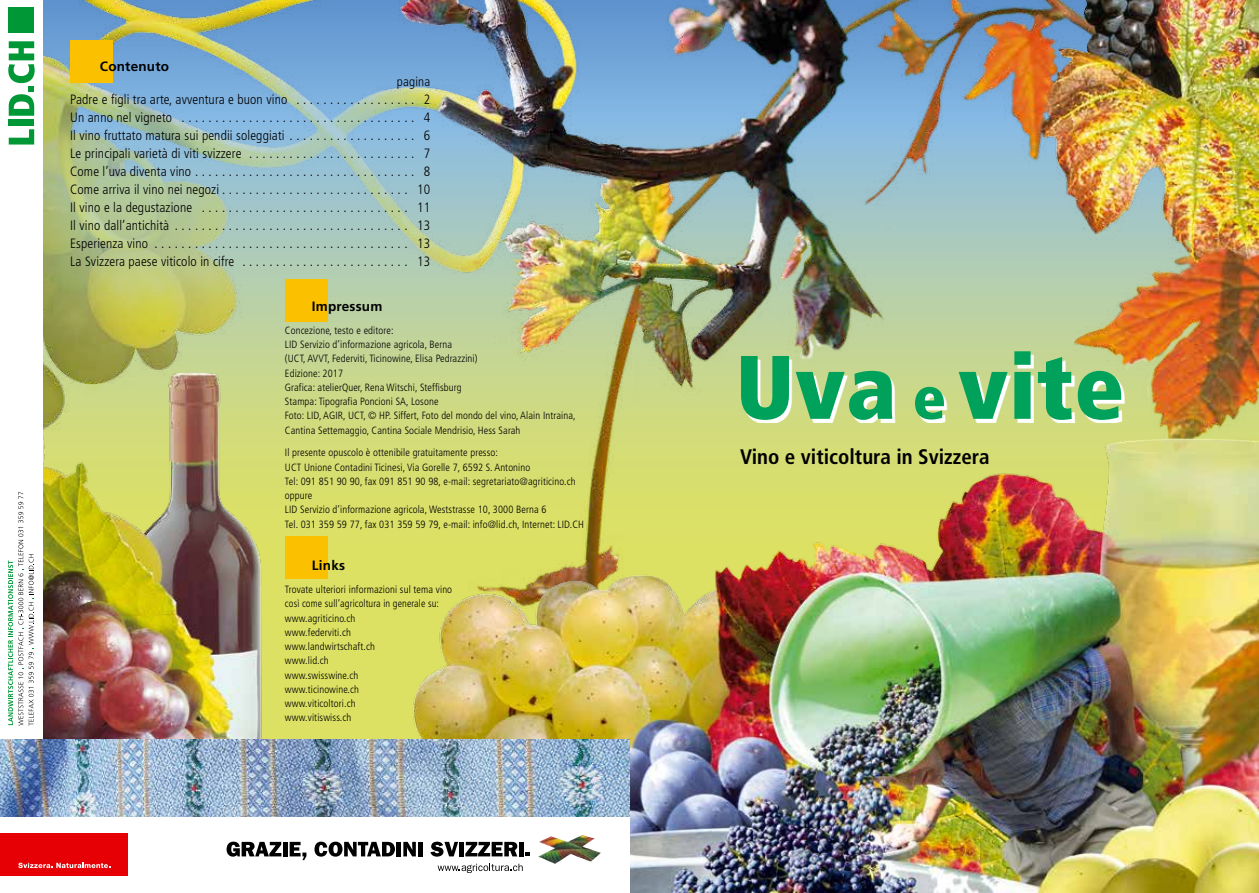
<style>
.page{position:relative;width:1259px;height:893px;background:#fff}
.page>*{position:absolute;margin:0;border:0;box-sizing:border-box;transform-origin:0 0}
.t1{font:900 condensed 90px "Frutiger";letter-spacing:.01em;color:#00a15a}
.t2{font:700 condensed 21px "Frutiger";color:#000}
.t3{font:300 condensed 13.5px/18px "Frutiger";letter-spacing:.01em;color:#000;text-align:justify}
.t4{font:700 13.5px "Frutiger";letter-spacing:.015em;color:#000}
.t5{font:300 condensed 13.05px "Frutiger";letter-spacing:.015em;color:#000}
.t6{font:300 condensed 10.5px/14.2px "Frutiger";letter-spacing:.01em;color:#000}
.s1{font-size:60px}
</style>
<div class="page">
<img style="left:43px;top:0;width:1216px;height:637px">
<img style="left:43px;top:357px;width:278px;height:383px">
<img style="left:351px;top:324px;width:908px;height:569px">
<div style="left:70px;top:40px;width:43px;height:42px;background:#fbc100"></div>
<div style="left:285px;top:279px;width:42px;height:42px;background:#fbc100"></div>
<div style="left:285px;top:536px;width:42px;height:42px;background:#fbc100"></div>
<svg style="left:744px;top:355px;width:380px;height:68px"></svg>
<svg style="left:9px;top:129px;width:25px;height:16px"></svg>
<div style="left:9px;top:119px;width:25px;height:7px;background:#009836"></div>
<svg style="left:8px;top:41px;width:27px;height:75px"></svg>
<div style="left:9px;top:7px;width:25px;height:26px;background:#009836"></div>
<svg style="left:8px;top:492px;width:15px;height:234px"></svg>
<svg style="left:29px;top:554px;width:5px;height:172px"></svg>
<div style="left:0;top:816px;width:629px;height:77px;background:#fff"></div>
<img style="left:0;top:740px;width:629px;height:76px">
<svg style="left:437px;top:864px;width:86px;height:9px"></svg>
<img style="left:538px;top:835px;width:63px;height:29px">
<svg style="left:226px;top:842px;width:55px;height:15px"></svg>
<hr style="left:283px;top:842px;width:4px;height:14px;background:#000">
<svg style="left:290px;top:842px;width:16px;height:18px"></svg>
<svg style="left:314px;top:842px;width:81px;height:15px"></svg>
<div style="left:396px;top:842px;width:5px;height:14px;background:#000"></div>
<svg style="left:403px;top:842px;width:13px;height:14px"></svg>
<div style="left:418px;top:842px;width:5px;height:14px;background:#000"></div>
<svg style="left:430px;top:842px;width:28px;height:15px"></svg>
<div style="left:459px;top:842px;width:5px;height:14px;background:#000"></div>
<svg style="left:465px;top:842px;width:52px;height:14px"></svg>
<hr style="left:519px;top:842px;width:4px;height:14px;background:#000">
<svg style="left:525px;top:852px;width:5px;height:4px"></svg>
<div style="left:0;top:833px;width:128px;height:43px;background:#e60005"></div>
<svg style="left:18px;top:863px;width:92px;height:5px"></svg>
<p class="t4" style="left:100px;top:59px;width:71px">Contenuto</p>
<p class="t5" style="left:397px;top:74px;width:35px">pagina</p>
<p class="t3" style="left:70px;top:91px;width:362px">Padre e figli tra arte, avventura e buon vino . . . . . . . . . . . . . . . . . . 2<br>Un anno nel vigneto . . . . . . . . . . . . . . . . . . . . . . . . . . . . . . . . . . . 4<br>Il vino fruttato matura sui pendii soleggiati . . . . . . . . . . . . . . . . . . . 6<br>Le principali varietà di viti svizzere . . . . . . . . . . . . . . . . . . . . . . . . . 7<br>Come l’uva diventa vino . . . . . . . . . . . . . . . . . . . . . . . . . . . . . . . . . 8<br>Come arriva il vino nei negozi . . . . . . . . . . . . . . . . . . . . . . . . . . . . 10<br>Il vino e la degustazione . . . . . . . . . . . . . . . . . . . . . . . . . . . . . . . 11<br>Il vino dall’antichità . . . . . . . . . . . . . . . . . . . . . . . . . . . . . . . . . . . 13<br>Esperienza vino . . . . . . . . . . . . . . . . . . . . . . . . . . . . . . . . . . . . . . 13<br>La Svizzera paese viticolo in cifre . . . . . . . . . . . . . . . . . . . . . . . . . 13</p>
<p class="t4" style="left:312px;top:299px;width:72px">Impressum</p>
<p class="t6" style="left:285px;top:323px;width:292px">Concezione, testo e editore:<br>LID Servizio d’informazione agricola, Berna<br>(UCT, AVVT, Federviti, Ticinowine, Elisa Pedrazzini)<br>Edizione: 2017<br>Grafica: atelierQuer, Rena Witschi, Steffisburg<br>Stampa: Tipografia Poncioni SA, Losone<br>Foto: LID, AGIR, UCT, © HP. Siffert, Foto del mondo del vino, Alain Intraina, Cantina Settemaggio, Cantina Sociale Mendrisio, Hess Sarah</p>
<p class="t6" style="left:285px;top:446px;width:300px">Il presente opuscolo è ottenibile gratuitamente presso:<br>UCT Unione Contadini Ticinesi, Via Gorelle 7, 6592 S. Antonino<br>Tel: 091 851 90 90, fax 091 851 90 98, e-mail: segretariato@agriticino.ch oppure<br>LID Servizio d’informazione agricola, Weststrasse 10, 3000 Berna 6<br>Tel. 031 359 59 77, fax 031 359 59 79, e-mail: info@lid.ch, Internet: LID. CH</p>
<p class="t4" style="left:312px;top:558px;width:35px">Links</p>
<p class="t6" style="left:285px;top:583px;width:169px">Trovate ulteriori informazioni sul tema vino così come sull’agricoltura in generale su: www. agriticino. ch<br>www.federviti. ch<br>www. landwirtschaft. ch<br>www. lid.ch<br>www. swisswine. ch<br>www.ticinowine. ch<br>www.viticoltori. ch<br>www.vitiswiss. ch</p>
<h1 class="t1" style="left:736px;top:332px;width:390px">Uva <span class="s1">e</span> vite</h1>
<h2 class="t2" style="left:740px;top:445px;width:251px">Vino e viticoltura in Svizzera</h2>
</div>
